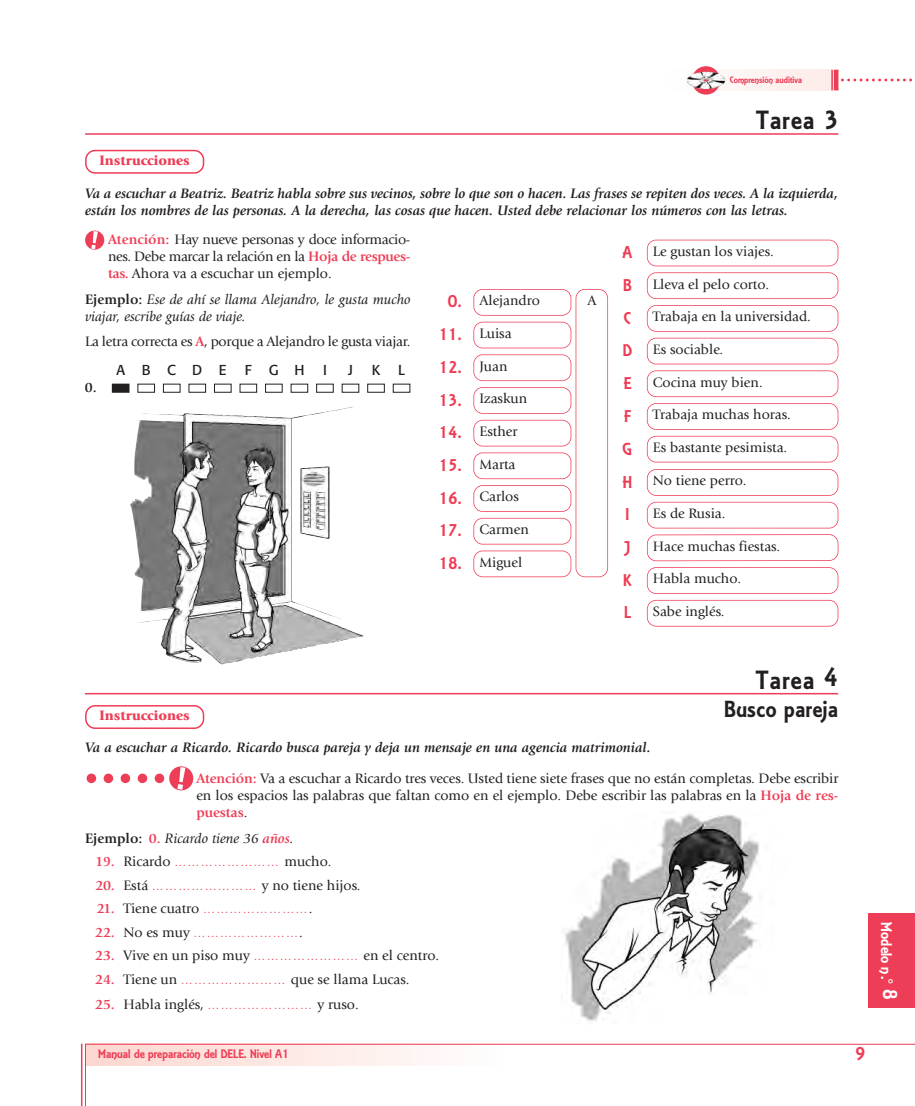
<style>
.page{position:relative;width:915px;height:1106px;background:#fff}
.page>*{position:absolute;margin:0;border:0;box-sizing:border-box;transform-origin:0 0}
.t1{font:25.5px "Gianna";letter-spacing:.05em;color:#231f20}
.t2{font:22.5px "Gianna";letter-spacing:.025em;color:#231f20}
.t3{font:18px "Gianna";color:#ee3d56}
.t4{font:16.5px/32.8px "Gianna";color:#ee3d56}
.t5{font:15px "Gianna";color:#fff}
.t6{font:14.25px/17.1px "Giovanni";color:#231f20}
.t7{font:italic 700 14.25px/17.1px "Giovanni";color:#231f20}
.t8{font:italic 14.25px/17.1px "Giovanni";color:#231f20}
.t9{font:900 14.25px "Giovanni";color:#ee3d56}
.t10{font:14.25px "Formata";letter-spacing:1.165em;color:#231f20}
.t11{font:700 14.25px "Giovanni";color:#231f20}
.t12{font:12px "Gianna";color:#ee3d56}
.t13{font:9px "Gianna";color:#ee3d56}
.s1{font-weight:700;color:#ee3d56}
.s2{font-weight:700;font-style:normal}
.s3{font-family:"Gianna";font-size:16.5px;color:#ee3d56}
.s4{font-family:"Gianna";font-size:16.8px;color:#ee3d56}
.s5{font-weight:700;font-style:italic}
.s6{font-weight:700;font-style:normal;color:#ee3d56}
.s7{font-size:12px;color:#ee3d56}
.s8{font-family:"Lucida Grande"}
.s9{font-size:19.5px}
</style>
<div class="page">
<img style="left:565px;top:813px;width:194px;height:208px">
<img style="left:130px;top:407px;width:234px;height:257px">
<svg style="left:85px;top:1043px;width:829px;height:63px"></svg>
<hr style="left:81px;top:1043px;width:1px;height:63px;background:#ee3d56">
<svg style="left:687px;top:70px;width:144px;height:20px"></svg>
<svg style="left:831px;top:70px;width:81px;height:20px"></svg>
<div style="left:833px;top:70px;width:5px;height:20px;background:#ee3d56"></div>
<svg style="left:691px;top:66px;width:29px;height:29px"></svg>
<img style="left:704px;top:72px;width:17px;height:3px">
<div style="left:169px;top:766px;width:24px;height:24px;background:#ee3d56;border-radius:50%"></div>
<div style="left:155px;top:773px;width:9px;height:10px;background:#ee3d56;border-radius:50%"></div>
<div style="left:138px;top:773px;width:9px;height:10px;background:#ee3d56;border-radius:50%"></div>
<div style="left:121px;top:773px;width:9px;height:10px;background:#ee3d56;border-radius:50%"></div>
<div style="left:104px;top:773px;width:9px;height:10px;background:#ee3d56;border-radius:50%"></div>
<div style="left:87px;top:773px;width:9px;height:10px;background:#ee3d56;border-radius:50%"></div>
<svg style="left:177px;top:767px;width:8px;height:22px"></svg>
<hr style="left:85px;top:133px;width:753px;height:2px;background:#ee3d56">
<svg style="left:85px;top:150px;width:119px;height:24px"></svg>
<hr style="left:85px;top:693px;width:752px;height:1px;background:#ee3d56">
<svg style="left:85px;top:705px;width:119px;height:24px"></svg>
<div style="left:85px;top:230px;width:19px;height:20px;background:#ee3d56;border-radius:50%"></div>
<svg style="left:91px;top:231px;width:7px;height:18px"></svg>
<div style="left:112px;top:384px;width:17px;height:8px;background:#231f20"></div>
<div style="left:473px;top:289px;width:98px;height:27px;border:2px solid #ee3d56;border-radius:9px"></div>
<div style="left:575px;top:289px;width:33px;height:288px;border:2px solid #ee3d56;border-radius:9px"></div>
<div style="left:473px;top:322px;width:98px;height:26px;border:2px solid #ee3d56;border-radius:9px"></div>
<div style="left:473px;top:354px;width:98px;height:27px;border:2px solid #ee3d56;border-radius:9px"></div>
<div style="left:473px;top:387px;width:98px;height:27px;border:2px solid #ee3d56;border-radius:9px"></div>
<div style="left:473px;top:420px;width:98px;height:26px;border:2px solid #ee3d56;border-radius:9px"></div>
<div style="left:473px;top:452px;width:98px;height:27px;border:2px solid #ee3d56;border-radius:9px"></div>
<div style="left:473px;top:485px;width:98px;height:27px;border:2px solid #ee3d56;border-radius:9px"></div>
<div style="left:473px;top:518px;width:98px;height:26px;border:2px solid #ee3d56;border-radius:9px"></div>
<div style="left:473px;top:550px;width:98px;height:27px;border:2px solid #ee3d56;border-radius:9px"></div>
<div style="left:646px;top:240px;width:192px;height:26px;border:2px solid #ee3d56;border-radius:9px"></div>
<div style="left:646px;top:272px;width:192px;height:27px;border:2px solid #ee3d56;border-radius:9px"></div>
<div style="left:646px;top:305px;width:192px;height:27px;border:2px solid #ee3d56;border-radius:9px"></div>
<div style="left:646px;top:338px;width:192px;height:26px;border:2px solid #ee3d56;border-radius:9px"></div>
<div style="left:646px;top:370px;width:192px;height:27px;border:2px solid #ee3d56;border-radius:9px"></div>
<div style="left:646px;top:403px;width:192px;height:27px;border:2px solid #ee3d56;border-radius:9px"></div>
<div style="left:646px;top:436px;width:192px;height:26px;border:2px solid #ee3d56;border-radius:9px"></div>
<div style="left:646px;top:469px;width:192px;height:27px;border:2px solid #ee3d56;border-radius:9px"></div>
<div style="left:646px;top:502px;width:192px;height:26px;border:2px solid #ee3d56;border-radius:9px"></div>
<div style="left:646px;top:534px;width:192px;height:27px;border:2px solid #ee3d56;border-radius:9px"></div>
<div style="left:646px;top:567px;width:192px;height:27px;border:2px solid #ee3d56;border-radius:9px"></div>
<div style="left:646px;top:600px;width:192px;height:26px;border:2px solid #ee3d56;border-radius:9px"></div>
<div style="left:867px;top:913px;width:47px;height:95px;background:#ee3d56"></div>
<p class="t13" style="left:729px;top:75px;width:74px">Comprensión auditiva</p>
<h1 class="t1" style="left:755px;top:105px;width:84px">Tarea 3</h1>
<p class="t9" style="left:100px;top:155px;width:92px">Instrucciones</p>
<p class="t7" style="left:85px;top:186px;width:754px">Va a escuchar a Beatriz. Beatriz habla sobre sus vecinos, sobre lo que son o hacen. Las frases se repiten dos veces. A la izquierda, están los nombres de las personas. A la derecha, las cosas que hacen. Usted debe relacionar los números con las letras.</p>
<p class="t6" style="left:108px;top:231px;width:304px;text-align:justify"><span class="s1">Atención:</span> Hay nueve personas y doce informacio&shy;nes. Debe marcar la relación en la <span class="s1">Hoja de respues&shy;tas.</span> Ahora va a escuchar un ejemplo.</p>
<p class="t8" style="left:85px;top:291px;width:327px"><span class="s2">Ejemplo:</span> Ese de ahí se llama Alejandro, le gusta mucho viajar, escribe guías de viaje.</p>
<p class="t6" style="left:85px;top:334px;width:327px">La letra correcta es <span class="s1">A</span>, porque a Alejandro le gusta viajar.</p>
<p class="t10" style="left:116px;top:363px;width:112px">ABCDE</p>
<p class="t10" style="left:245px;top:363px;width:61px">FGH</p>
<p class="t10" style="left:323px;top:363px;width:5px">I</p>
<p class="t10" style="left:348px;top:363px;width:6px">J</p>
<p class="t10" style="left:371px;top:363px;width:35px">K L</p>
<p class="t11" style="left:85px;top:382px;width:13px">0.</p>
<p class="t6" style="left:448px;top:293px;width:93px"><span class="s3">O.</span> Alejandro</p>
<p class="t6" style="left:587px;top:293px;width:10px">A</p>
<p class="t6" style="left:439px;top:326px;width:74px"><span class="s3">11.</span> Luisa</p>
<p class="t6" style="left:439px;top:358px;width:70px"><span class="s3">12.</span> Juan</p>
<p class="t6" style="left:439px;top:391px;width:90px"><span class="s3">13.</span> Izaskun</p>
<p class="t6" style="left:439px;top:424px;width:80px"><span class="s3">14.</span> Esther</p>
<p class="t6" style="left:439px;top:456px;width:78px"><span class="s3">15.</span> Marta</p>
<p class="t6" style="left:439px;top:489px;width:81px"><span class="s3">16.</span> Carlos</p>
<p class="t6" style="left:439px;top:522px;width:91px"><span class="s3">17.</span> Carmen</p>
<p class="t6" style="left:439px;top:554px;width:85px"><span class="s3">18.</span> Miguel</p>
<p class="t6" style="left:622px;top:244px;width:153px"><span class="s3">A</span> Le gustan los viajes.</p>
<p class="t4" style="left:623px;top:269px;width:10px">B</p>
<p class="t6" style="left:652px;top:276px;width:118px">Lleva el pelo corto.</p>
<p class="t4" style="left:623px;top:301px;width:9px">C</p>
<p class="t6" style="left:652px;top:309px;width:159px">Trabaja en la universidad.</p>
<p class="t6" style="left:622px;top:342px;width:102px"><span class="s3">D</span> Es sociable.</p>
<p class="t4" style="left:623px;top:367px;width:9px">E</p>
<p class="t6" style="left:652px;top:374px;width:111px">Cocina muy bien.</p>
<p class="t4" style="left:623px;top:399px;width:9px">F</p>
<p class="t6" style="left:652px;top:407px;width:139px">Trabaja muchas horas.</p>
<p class="t6" style="left:622px;top:440px;width:166px"><span class="s4">G</span> Es bastante pesimista.</p>
<p class="t4" style="left:622px;top:465px;width:11px">H</p>
<p class="t6" style="left:652px;top:473px;width:95px">No tiene perro.</p>
<p class="t6" style="left:652px;top:506px;width:74px">Es de Rusia.</p>
<p class="t4" style="left:624px;top:498px;width:7px">I<br>J</p>
<p class="t6" style="left:652px;top:538px;width:129px">Hace muchas fiestas.</p>
<p class="t4" style="left:623px;top:563px;width:10px">K</p>
<p class="t6" style="left:652px;top:571px;width:90px">Habla mucho.</p>
<p class="t4" style="left:623px;top:596px;width:8px">L</p>
<p class="t6" style="left:652px;top:604px;width:73px">Sabe inglés.</p>
<h1 class="t1" style="left:755px;top:665px;width:84px">Tarea 4</h1>
<p class="t9" style="left:100px;top:710px;width:92px">Instrucciones</p>
<h2 class="t2" style="left:723px;top:696px;width:116px">Busco pareja</h2>
<p class="t6" style="left:196px;top:733px;width:643px;line-height:30.9px;text-indent:-111px"><span class="s5">Va a escuchar a Ricardo. Ricardo busca pareja y deja un mensaje en una agencia matrimonial.<br></span><span class="s1">Atención:</span> Va a escuchar a Ricardo tres veces. Usted tiene siete frases que no están completas. Debe escribir</p>
<p class="t6" style="left:196px;top:788px;width:643px">en los espacios las palabras que faltan como en el ejemplo. Debe escribir las palabras en la <span class="s1">Hoja de res&shy;puestas</span>.</p>
<p class="t8" style="left:85px;top:830px;width:210px"><span class="s2">Ejemplo:</span> <span class="s6">0.</span> Ricardo tiene 36 <span class="s1">años</span>.</p>
<p class="t6" style="left:95px;top:854px;width:238px"><span class="s1">19.</span> Ricardo <span class="s7">……………………</span> mucho.</p>
<p class="t6" style="left:95px;top:877px;width:267px"><span class="s1">20.</span> Está <span class="s7">……………………</span> y no tiene hijos.</p>
<p class="t6" style="left:97px;top:901px;width:217px"><span class="s1">21.</span> Tiene cuatro <span class="s7">……………………</span>.</p>
<p class="t6" style="left:95px;top:924px;width:209px"><span class="s1">22.</span> No es muy <span class="s7">……………………</span>.</p>
<p class="t6" style="left:95px;top:948px;width:345px"><span class="s1">23.</span> Vive en un piso muy <span class="s7">……………………</span> en el centro.</p>
<p class="t6" style="left:95px;top:971px;width:316px"><span class="s1">24.</span> Tiene un <span class="s7">……………………</span> que se llama Lucas.</p>
<p class="t6" style="left:95px;top:997px;width:265px"><span class="s1">25.</span> Habla inglés, <span class="s7">……………………</span> y ruso.</p>
<p class="t12" style="left:98px;top:1046px;width:192px">Manual de preparación del DELE. Nivel A1</p>
<p class="t3" style="left:855px;top:1043px;width:11px">9</p>
<p class="t5" style="left:894px;top:922px;width:79px;rotate:90deg">Modelo n.<span class="s8">°</span> <span class="s9">8</span></p>
</div>
